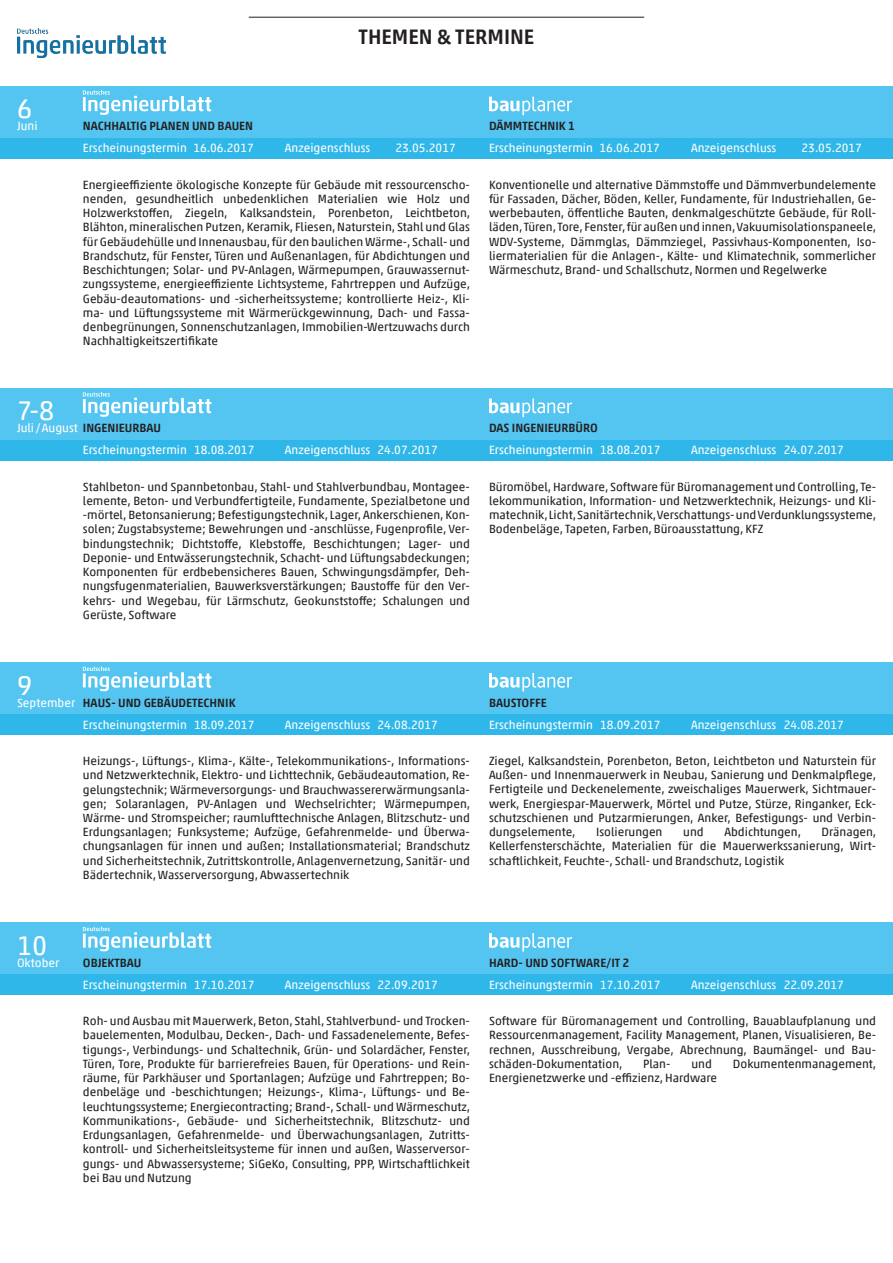
<style>
.page{position:relative;width:893px;height:1263px;background:#fff}
.page>*{position:absolute;margin:0;border:0;box-sizing:border-box;transform-origin:0 0}
.t1{font:27px "Akko Pro";color:#fff}
.t2{font:500 21px "Akko Pro";color:#231f20}
.t3{font:12px/14.2px "Akko Pro";color:#231f20;text-align:justify}
.t4{font:12px "Akko Pro";color:#fff}
.t5{font:500 12px "Akko Pro";color:#231f20}
.s1{font-weight:400;color:#fff}
</style>
<div class="page">
<div style="left:0;top:439px;width:893px;height:21px;background:#30b7ea"></div>
<div style="left:0;top:388px;width:893px;height:51px;background:#54c5f1"></div>
<svg style="left:83px;top:392px;width:128px;height:25px"></svg>
<svg style="left:489px;top:398px;width:83px;height:19px"></svg>
<div style="left:0;top:713px;width:893px;height:22px;background:#30b7ea"></div>
<div style="left:0;top:662px;width:893px;height:51px;background:#54c5f1"></div>
<svg style="left:83px;top:666px;width:128px;height:25px"></svg>
<svg style="left:489px;top:673px;width:83px;height:18px"></svg>
<div style="left:0;top:974px;width:893px;height:21px;background:#30b7ea"></div>
<div style="left:0;top:922px;width:893px;height:52px;background:#54c5f1"></div>
<svg style="left:83px;top:927px;width:128px;height:24px"></svg>
<svg style="left:489px;top:933px;width:83px;height:19px"></svg>
<hr style="left:249px;top:17px;width:395px;height:1px;background:#231f20">
<div style="left:0;top:137px;width:893px;height:21px;background:#30b7ea"></div>
<div style="left:0;top:86px;width:893px;height:51px;background:#54c5f1"></div>
<svg style="left:83px;top:90px;width:128px;height:25px"></svg>
<svg style="left:489px;top:97px;width:83px;height:18px"></svg>
<img style="left:17px;top:29px;width:149px;height:28px">
<h1 class="t1" style="left:17px;top:92px;width:17px">6</h1>
<p class="t4" style="left:17px;top:119px;width:22px">Juni</p>
<h2 class="t2" style="left:359px;top:24px;width:177px">THEMEN &amp; TERMINE</h2>
<p class="t5" style="left:83px;top:119px;width:172px">NACHHALTIG PLANEN UND BAUEN</p>
<p class="t5" style="left:489px;top:119px;width:87px">DÄMMTECHNIK 1</p>
<p class="t4" style="left:83px;top:141px;width:172px">Erscheinungstermin 16.06.2017</p>
<p class="t4" style="left:285px;top:141px;width:87px">Anzeigenschluss</p>
<p class="t4" style="left:395px;top:141px;width:62px">23.05.2017</p>
<p class="t4" style="left:489px;top:141px;width:172px">Erscheinungstermin 16.06.2017</p>
<p class="t4" style="left:691px;top:141px;width:87px">Anzeigenschluss</p>
<p class="t4" style="left:802px;top:141px;width:62px">23.05.2017</p>
<p class="t3" style="left:489px;top:177px;width:389px">Konventionelle und alternative Dämmstoffe und Dämmverbundelemente für Fassaden, Dächer, Böden, Keller, Fundamente, für Industriehallen, Ge&shy;werbebauten, öffentliche Bauten, denkmalgeschützte Gebäude, für Roll&shy;läden, Türen, Tore, Fenster, für außen und innen, Vakuumisolationspaneele, WDV-Systeme, Dämmglas, Dämmziegel, Passivhaus-Komponenten, Iso&shy;liermaterialien für die Anlagen-, Kälte- und Klimatechnik, sommerlicher Wärmeschutz, Brand- und Schallschutz, Normen und Regelwerke</p>
<p class="t3" style="left:83px;top:177px;width:389px">Energieeffiziente ökologische Konzepte für Gebäude mit ressourcenscho&shy;nenden, gesundheitlich unbedenklichen Materialien wie Holz und Holzwerkstoffen, Ziegeln, Kalksandstein, Porenbeton, Leichtbeton, Blähton, mineralischen Putzen, Keramik, Fliesen, Naturstein, Stahl und Glas für Gebäudehülle und Innenausbau, für den baulichen Wärme-, Schall- und Brandschutz, für Fenster, Türen und Außenanlagen, für Abdichtungen und Beschichtungen; Solar- und PV-Anlagen, Wärmepumpen, Grauwassernut&shy;zungssysteme, energieeffiziente Lichtsysteme, Fahrtreppen und Aufzüge, Gebäu-deautomations- und -sicherheitssysteme; kontrollierte Heiz-, Kli&shy;ma- und Lüftungssysteme mit Wärmerückgewinnung, Dach- und Fassa&shy;denbegrünungen, Sonnenschutzanlagen, Immobilien-Wertzuwachs durch Nachhaltigkeitszertifikate</p>
<h1 class="t1" style="left:17px;top:394px;width:39px">7-8</h1>
<p class="t5" style="left:17px;top:421px;width:146px"><span class="s1">Juli /August</span> INGENIEURBAU</p>
<p class="t5" style="left:489px;top:421px;width:110px">DAS INGENIEURBÜRO</p>
<p class="t4" style="left:83px;top:443px;width:173px">Erscheinungstermin 18.08.2017</p>
<p class="t4" style="left:285px;top:443px;width:154px">Anzeigenschluss 24.07.2017</p>
<p class="t4" style="left:489px;top:443px;width:173px">Erscheinungstermin 18.08.2017</p>
<p class="t4" style="left:691px;top:443px;width:154px">Anzeigenschluss 24.07.2017</p>
<p class="t3" style="left:83px;top:479px;width:388px">Stahlbeton- und Spannbetonbau, Stahl- und Stahlverbundbau, Montagee&shy;lemente, Beton- und Verbundfertigteile, Fundamente, Spezialbetone und -mörtel, Betonsanierung; Befestigungstechnik, Lager, Ankerschienen, Kon&shy;solen; Zugstabsysteme; Bewehrungen und -anschlüsse, Fugenprofile, Ver&shy;bindungstechnik; Dichtstoffe, Klebstoffe, Beschichtungen; Lager- und Deponie- und Entwässerungstechnik, Schacht- und Lüftungsabdeckungen; Komponenten für erdbebensicheres Bauen, Schwingungsdämpfer, Deh&shy;nungsfugenmaterialien, Bauwerksverstärkungen; Baustoffe für den Ver&shy;kehrs- und Wegebau, für Lärmschutz, Geokunststoffe; Schalungen und Gerüste, Software</p>
<p class="t3" style="left:489px;top:479px;width:389px">Büromöbel, Hardware, Software für Büromanagement und Controlling, Te&shy;lekommunikation, Information- und Netzwerktechnik, Heizungs- und Kli&shy;matechnik, Licht, Sanitärtechnik, Verschattungs- und Verdunklungssysteme, Bodenbeläge, Tapeten, Farben, Büroausstattung, KFZ</p>
<h1 class="t1" style="left:17px;top:668px;width:17px">9</h1>
<p class="t4" style="left:17px;top:695px;width:60px">September</p>
<p class="t5" style="left:83px;top:695px;width:154px">HAUS- UND GEBÄUDETECHNIK</p>
<p class="t5" style="left:489px;top:695px;width:59px">BAUSTOFFE</p>
<p class="t4" style="left:83px;top:717px;width:173px">Erscheinungstermin 18.09.2017</p>
<p class="t4" style="left:285px;top:717px;width:154px">Anzeigenschluss 24.08.2017</p>
<p class="t4" style="left:489px;top:717px;width:173px">Erscheinungstermin 18.09.2017</p>
<p class="t4" style="left:691px;top:717px;width:154px">Anzeigenschluss 24.08.2017</p>
<p class="t3" style="left:83px;top:753px;width:389px">Heizungs-, Lüftungs-, Klima-, Kälte-, Telekommunikations-, Informations&shy;und Netzwerktechnik, Elektro- und Lichttechnik, Gebäudeautomation, Re&shy;gelungstechnik; Wärmeversorgungs- und Brauchwassererwärmungsanla&shy;gen; Solaranlagen, PV-Anlagen und Wechselrichter; Wärmepumpen, Wärme- und Stromspeicher; raumlufttechnische Anlagen, Blitzschutz- und Erdungsanlagen; Funksysteme; Aufzüge, Gefahrenmelde- und Überwa&shy;chungsanlagen für innen und außen; Installationsmaterial; Brandschutz und Sicherheitstechnik, Zutrittskontrolle, Anlagenvernetzung, Sanitär- und Bädertechnik, Wasserversorgung, Abwassertechnik</p>
<p class="t3" style="left:489px;top:753px;width:389px">Ziegel, Kalksandstein, Porenbeton, Beton, Leichtbeton und Naturstein für Außen- und Innenmauerwerk in Neubau, Sanierung und Denkmalpflege, Fertigteile und Deckenelemente, zweischaliges Mauerwerk, Sichtmauer&shy;werk, Energiespar-Mauerwerk, Mörtel und Putze, Stürze, Ringanker, Eck&shy;schutzschienen und Putzarmierungen, Anker, Befestigungs- und Verbin&shy;dungselemente,</p>
<p class="t3" style="left:596px;top:825px;width:68px">Isolierungen</p>
<p class="t3" style="left:683px;top:825px;width:22px">und</p>
<p class="t3" style="left:724px;top:825px;width:78px">Abdichtungen,</p>
<p class="t3" style="left:489px;top:825px;width:389px;text-indent:332px">Dränagen, Kellerfensterschächte, Materialien für die Mauerwerkssanierung, Wirt&shy;schaftlichkeit, Feuchte-, Schall- und Brandschutz, Logistik</p>
<h1 class="t1" style="left:17px;top:929px;width:32px">10</h1>
<p class="t4" style="left:17px;top:955px;width:44px">Oktober</p>
<p class="t5" style="left:83px;top:955px;width:60px">OBJEKTBAU</p>
<p class="t5" style="left:489px;top:955px;width:142px">HARD- UND SOFTWARE/IT 2</p>
<p class="t4" style="left:83px;top:977px;width:173px">Erscheinungstermin 17.10.2017</p>
<p class="t4" style="left:285px;top:977px;width:154px">Anzeigenschluss 22.09.2017</p>
<p class="t4" style="left:489px;top:977px;width:173px">Erscheinungstermin 17.10.2017</p>
<p class="t4" style="left:691px;top:977px;width:154px">Anzeigenschluss 22.09.2017</p>
<p class="t3" style="left:489px;top:1014px;width:388px">Software für Büromanagement und Controlling, Bauablaufplanung und Ressourcenmanagement, Facility Management, Planen, Visualisieren, Be&shy;rechnen, Ausschreibung, Vergabe, Abrechnung, Baumängel- und Bau&shy;schäden-Dokumentation,</p>
<p class="t3" style="left:83px;top:1014px;width:389px">Roh- und Ausbau mit Mauerwerk, Beton, Stahl, Stahlverbund- und Trocken&shy;bauelementen, Modulbau, Decken-, Dach- und Fassadenelemente, Befes&shy;tigungs-, Verbindungs- und Schaltechnik, Grün- und Solardächer, Fenster, Türen, Tore, Produkte für barrierefreies Bauen, für Operations- und Rein&shy;räume, für Parkhäuser und Sportanlagen; Aufzüge und Fahrtreppen; Bo&shy;denbeläge und -beschichtungen; Heizungs-, Klima-, Lüftungs- und Be&shy;leuchtungssysteme; Energiecontracting; Brand-, Schall- und Wärmeschutz, Kommunikations-, Gebäude- und Sicherheitstechnik, Blitzschutz- und Erdungsanlagen, Gefahrenmelde- und Überwachungsanlagen, Zutritts&shy;kontroll- und Sicherheitsleitsysteme für innen und außen, Wasserversor&shy;gungs- und Abwassersysteme; SiGeKo, Consulting, PPP, Wirtschaftlichkeit bei Bau und Nutzung</p>
<p class="t3" style="left:643px;top:1056px;width:29px">Plan-</p>
<p class="t3" style="left:691px;top:1056px;width:22px">und</p>
<p class="t3" style="left:733px;top:1056px;width:145px">Dokumentenmanagement,</p>
<p class="t3" style="left:489px;top:1071px;width:230px">Energienetzwerke und -effizienz, Hardware</p>
</div>
